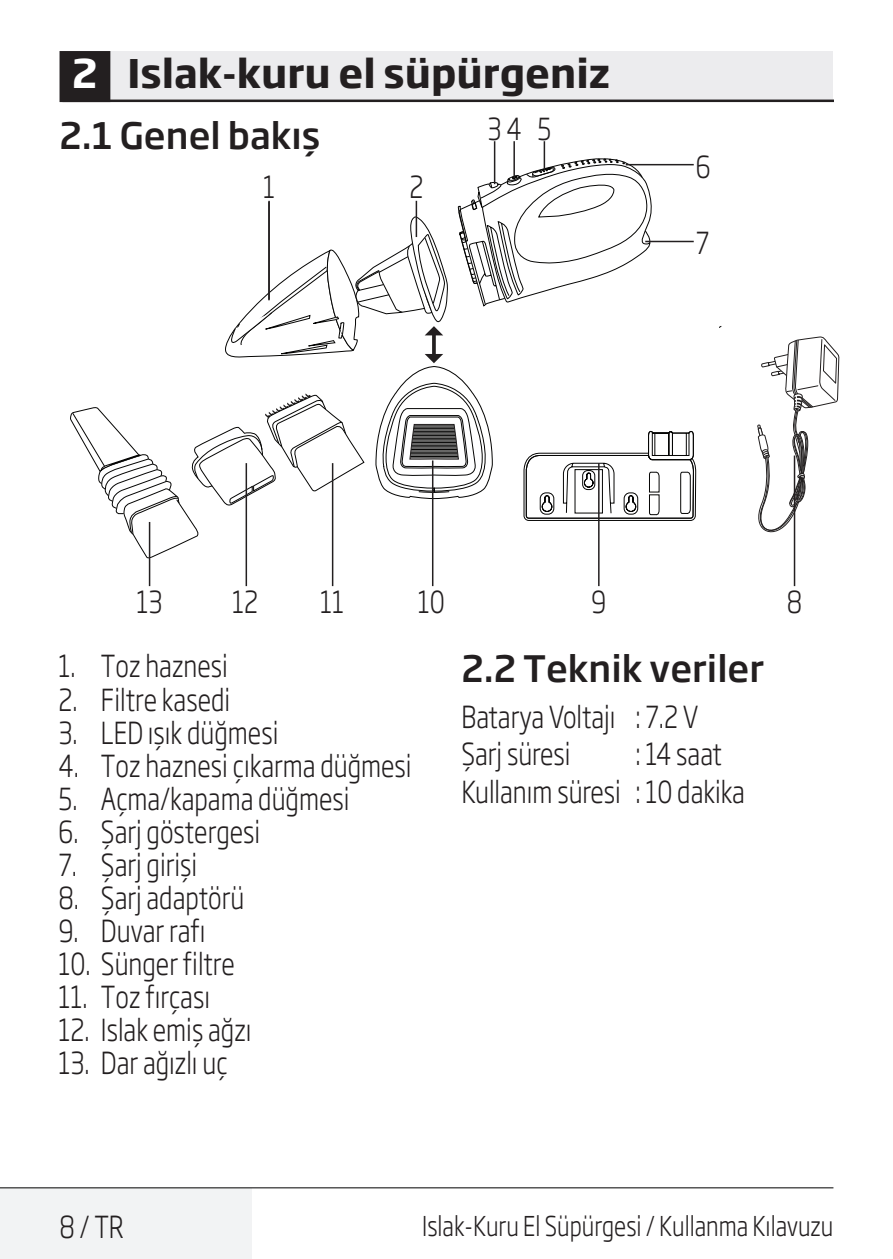
<style>
.page{position:relative;width:893px;height:1259px;background:#fff}
.page>*{position:absolute;margin:0;border:0;box-sizing:border-box;transform-origin:0 0}
.Unite_Baslik_Icerik{font:700 39px "Soho Gothic Pro";color:#231f20}
.Alt_Baslik_Icerik{font:500 36px "Soho Gothic Pro";color:#231f20}
.Duz_Metin{font:300 30px "Soho Gothic Pro";color:#231f20;scale:.8 1}
.t1{font:300 27px "Soho Gothic Pro";color:#231f20;scale:.8 1}
.s1{color:#fff}
</style>
<div class="page">
<div style="left:62px;top:51px;width:771px;height:50px;background:#ececee"></div>
<hr style="left:62px;top:100px;width:771px;height:2px;background:#231f20">
<div style="left:61px;top:53px;width:48px;height:48px;background:#231f20"></div>
<div style="left:60px;top:51px;width:50px;height:51px;border:3px solid #231f20"></div>
<div style="left:0;top:1188px;width:252px;height:71px;background:#f2f3f4"></div>
<hr style="left:0;top:1187px;width:833px;height:1px;background:#000">
<svg style="left:757px;top:336px;width:83px;height:204px"></svg>
<hr style="left:149px;top:522px;width:1px;height:64px;background:#231f20">
<hr style="left:246px;top:463px;width:1px;height:123px;background:#231f20">
<hr style="left:332px;top:463px;width:1px;height:123px;background:#231f20">
<hr style="left:432px;top:460px;width:1px;height:126px;background:#231f20">
<hr style="left:598px;top:463px;width:2px;height:123px;background:#231f20">
<hr style="left:794px;top:455px;width:1px;height:131px;background:#231f20">
<svg style="left:70px;top:141px;width:626px;height:418px"></svg>
<p class="Unite_Baslik_Icerik" style="left:72px;top:42px;width:539px"><span class="s1">2</span> Islak-kuru el süpürgeniz</p>
<p class="Alt_Baslik_Icerik" style="left:60px;top:107px;width:262px">2.1 Genel bakış</p>
<p class="Duz_Metin" style="left:487px;top:105px;width:45px">34</p>
<p class="Duz_Metin" style="left:537px;top:105px;width:19px">5</p>
<p class="Duz_Metin" style="left:263px;top:164px;width:16px">1</p>
<p class="Duz_Metin" style="left:409px;top:164px;width:19px">2</p>
<p class="Duz_Metin" style="left:696px;top:144px;width:20px">6</p>
<p class="Duz_Metin" style="left:696px;top:220px;width:18px">7</p>
<p class="Duz_Metin" style="left:136px;top:579px;width:34px">13</p>
<p class="Duz_Metin" style="left:232px;top:579px;width:34px">12</p>
<p class="Duz_Metin" style="left:320px;top:579px;width:31px">11</p>
<p class="Duz_Metin" style="left:418px;top:579px;width:35px">10</p>
<p class="Duz_Metin" style="left:591px;top:579px;width:20px">9</p>
<p class="Duz_Metin" style="left:787px;top:579px;width:21px">8</p>
<p class="Duz_Metin" style="left:58px;top:643px;width:213px">1. Toz haznesi</p>
<p class="Duz_Metin" style="left:58px;top:676px;width:216px">2. Filtre kasedi</p>
<p class="Duz_Metin" style="left:58px;top:709px;width:277px">3. LED ışık düğmesi</p>
<p class="Duz_Metin" style="left:58px;top:742px;width:443px">4. Toz haznesi çıkarma düğmesi</p>
<p class="Duz_Metin" style="left:58px;top:775px;width:365px">5. Açma/kapama düğmesi</p>
<p class="Duz_Metin" style="left:58px;top:808px;width:254px">6. Şarj göstergesi</p>
<p class="Duz_Metin" style="left:58px;top:841px;width:175px">7. Şarj girişi</p>
<p class="Duz_Metin" style="left:58px;top:874px;width:234px">8. Şarj adaptörü</p>
<p class="Duz_Metin" style="left:58px;top:907px;width:185px">9. Duvar rafı</p>
<p class="Duz_Metin" style="left:58px;top:940px;width:222px">10. Sünger filtre</p>
<p class="Duz_Metin" style="left:58px;top:973px;width:191px">11. Toz fırçası</p>
<p class="Duz_Metin" style="left:58px;top:1006px;width:243px">12. Islak emiş ağzı</p>
<p class="Duz_Metin" style="left:58px;top:1039px;width:213px">13. Dar ağızlı uç</p>
<p class="Alt_Baslik_Icerik" style="left:461px;top:640px;width:304px">2.2 Teknik veriler</p>
<p class="Duz_Metin" style="left:461px;top:693px;width:298px">Batarya Voltajı : 7.2 V</p>
<p class="Duz_Metin" style="left:461px;top:731px;width:138px">Şarj süresi</p>
<p class="Duz_Metin" style="left:635px;top:731px;width:110px">: 14 saat</p>
<p class="Duz_Metin" style="left:461px;top:768px;width:356px">Kullanım süresi : 10 dakika</p>
<p class="Duz_Metin" style="left:60px;top:1203px;width:82px">8 / TR</p>
<p class="t1" style="left:422px;top:1204px;width:516px">Islak-Kuru El Süpürgesi / Kullanma Kılavuzu</p>
</div>
